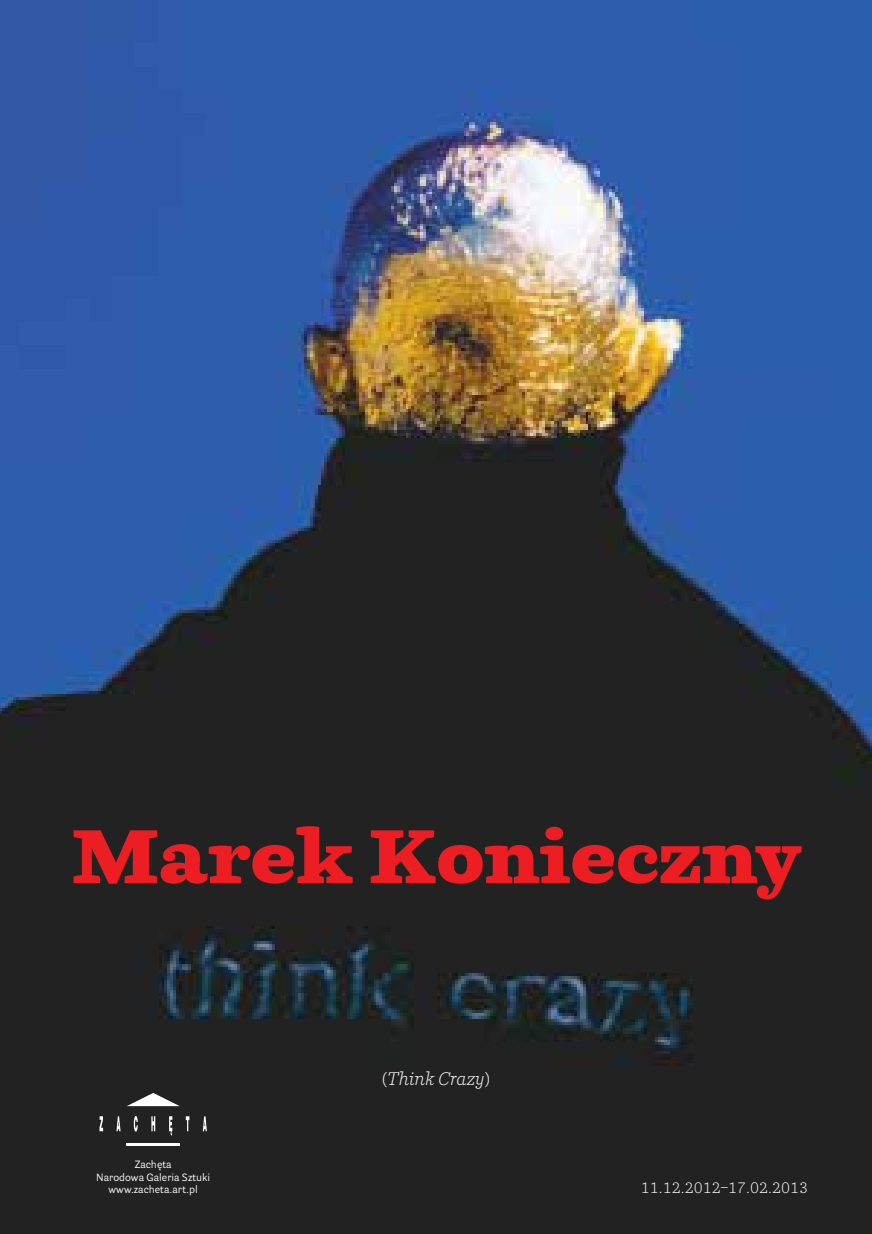
<style>
.page{position:relative;width:872px;height:1234px;background:#fff}
.page>*{position:absolute;margin:0;border:0;box-sizing:border-box;transform-origin:0 0}
.t1{font:900 75px "Parry Pro";color:#ed1d24}
.t2{font:italic 300 18px "Parry Pro";color:#fff}
.t3{font:300 15px "Parry Pro";color:#fff}
.t4{font:10.5px/12.6px "Parry Grotesque Pro";color:#fff;text-align:center}
.s1{font-style:normal}
</style>
<div class="page">
<img style="left:0;top:0;width:872px;height:1233px">
<svg style="left:99px;top:1115px;width:4px;height:15px"></svg>
<svg style="left:116px;top:1115px;width:5px;height:15px"></svg>
<svg style="left:134px;top:1115px;width:4px;height:16px"></svg>
<svg style="left:151px;top:1115px;width:4px;height:15px"></svg>
<svg style="left:169px;top:1115px;width:3px;height:20px"></svg>
<svg style="left:186px;top:1115px;width:3px;height:15px"></svg>
<svg style="left:203px;top:1115px;width:4px;height:15px"></svg>
<hr style="left:127px;top:1142px;width:53px;height:2px;background:#fff">
<svg style="left:127px;top:1092px;width:53px;height:13px"></svg>
<h1 class="t1" style="left:72px;top:803px;width:729px">Marek Konieczny</h1>
<p class="t4" style="left:96px;top:1157px;width:116px">Zachęta<br>Narodowa Galeria Sztuki www.zacheta.art.pl</p>
<h2 class="t2" style="left:382px;top:1065px;width:109px"><span class="s1">(</span>Think Crazy<span class="s1">)</span></h2>
<h3 class="t3" style="left:641px;top:1177px;width:169px">11.12.2012–17.02.2013</h3>
</div>
